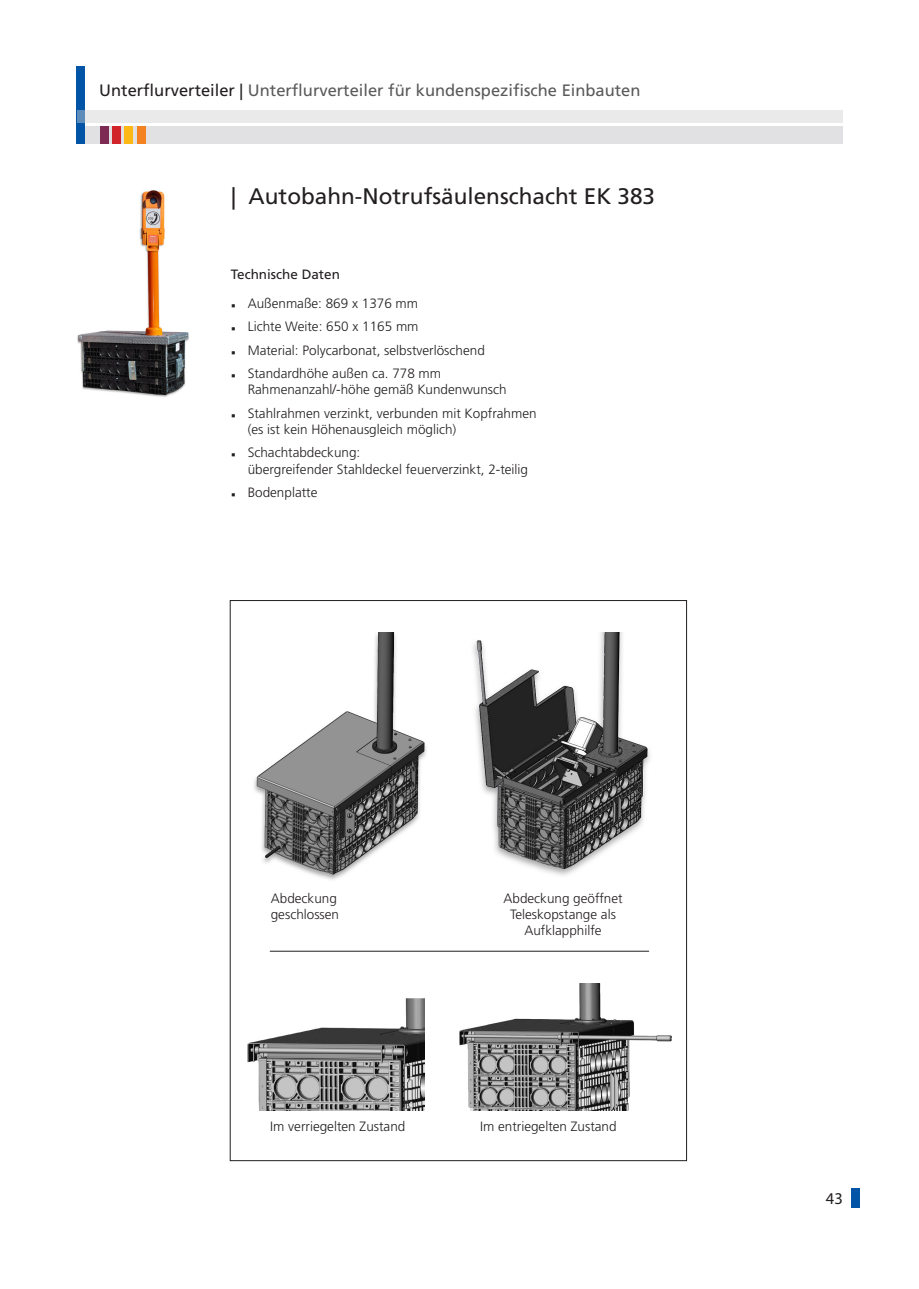
<style>
.page{position:relative;width:919px;height:1289px;background:#fff}
.page>*{position:absolute;margin:0;border:0;box-sizing:border-box;transform-origin:0 0}
.Überschrift_Type{font:22.5px "Frutiger LT";color:#231f20}
.t1{font:16.5px "Frutiger LT";color:#5a5a5a}
.t2{font:16.5px "Myriad Pro";color:#231f20}
.Bildunterschrift{font:300 13.5px/16.2px "Frutiger LT";color:#231f20}
.Überschrift_Aufzählu{font:13.5px "Frutiger LT";color:#231f20}
.s1{color:#231f20}
</style>
<div class="page">
<div style="left:851px;top:1188px;width:8px;height:19px;background:#0154a6"></div>
<div style="left:77px;top:127px;width:765px;height:17px;background:#e1e1e3"></div>
<div style="left:77px;top:66px;width:8px;height:78px;background:#0154a6"></div>
<div style="left:77px;top:110px;width:765px;height:13px;background:#eaeaeb"></div>
<div style="left:100px;top:127px;width:8px;height:17px;background:#7e2b54"></div>
<div style="left:137px;top:127px;width:8px;height:17px;background:#f58220"></div>
<div style="left:112px;top:127px;width:9px;height:17px;background:#d1232a"></div>
<div style="left:125px;top:127px;width:8px;height:17px;background:#fcb814"></div>
<img style="left:254px;top:632px;width:172px;height:248px">
<img style="left:473px;top:632px;width:177px;height:244px">
<img style="left:248px;top:998px;width:176px;height:112px">
<img style="left:459px;top:983px;width:212px;height:127px">
<hr style="left:270px;top:950px;width:379px;height:1px;background:#231f20">
<img style="left:77px;top:190px;width:112px;height:207px">
<p class="t1" style="left:99px;top:80px;width:542px"><span class="s1">Unterflurverteiler |</span> Unterflurverteiler für kundenspezifische Einbauten</p>
<p class="Überschrift_Type" style="left:231px;top:183px;width:425px">| Autobahn-Notrufsäulenschacht EK 383</p>
<p class="Überschrift_Aufzählu" style="left:231px;top:266px;width:111px">Technische Daten</p>
<p class="Bildunterschrift" style="left:248px;top:295px;width:172px">Außenmaße: 869 x 1376 mm</p>
<p class="Bildunterschrift" style="left:248px;top:318px;width:172px">Lichte Weite: 650 x 1165 mm</p>
<p class="Bildunterschrift" style="left:248px;top:342px;width:239px">Material: Polycarbonat, selbstverlöschend</p>
<p class="Bildunterschrift" style="left:248px;top:365px;width:260px">Standardhöhe außen ca. 778 mm<br>Rahmenanzahl/-höhe gemäß Kundenwunsch</p>
<p class="Bildunterschrift" style="left:248px;top:405px;width:290px">Stahlrahmen verzinkt, verbunden mit Kopfrahmen (es ist kein Höhenausgleich möglich)</p>
<p class="Bildunterschrift" style="left:248px;top:445px;width:282px">Schachtabdeckung:<br>übergreifender Stahldeckel feuerverzinkt, 2-teilig</p>
<p class="Bildunterschrift" style="left:248px;top:484px;width:71px">Bodenplatte</p>
<p class="Bildunterschrift" style="left:271px;top:890px;width:70px">Abdeckung geschlossen</p>
<p class="Bildunterschrift" style="left:503px;top:890px;width:121px;text-align:center">Abdeckung geöffnet<br>Teleskopstange als<br>Aufklapphilfe</p>
<p class="Bildunterschrift" style="left:270px;top:1118px;width:136px">Im verriegelten Zustand</p>
<p class="Bildunterschrift" style="left:480px;top:1118px;width:138px">Im entriegelten Zustand</p>
<p class="t2" style="left:825px;top:1187px;width:18px">43</p>
</div>
